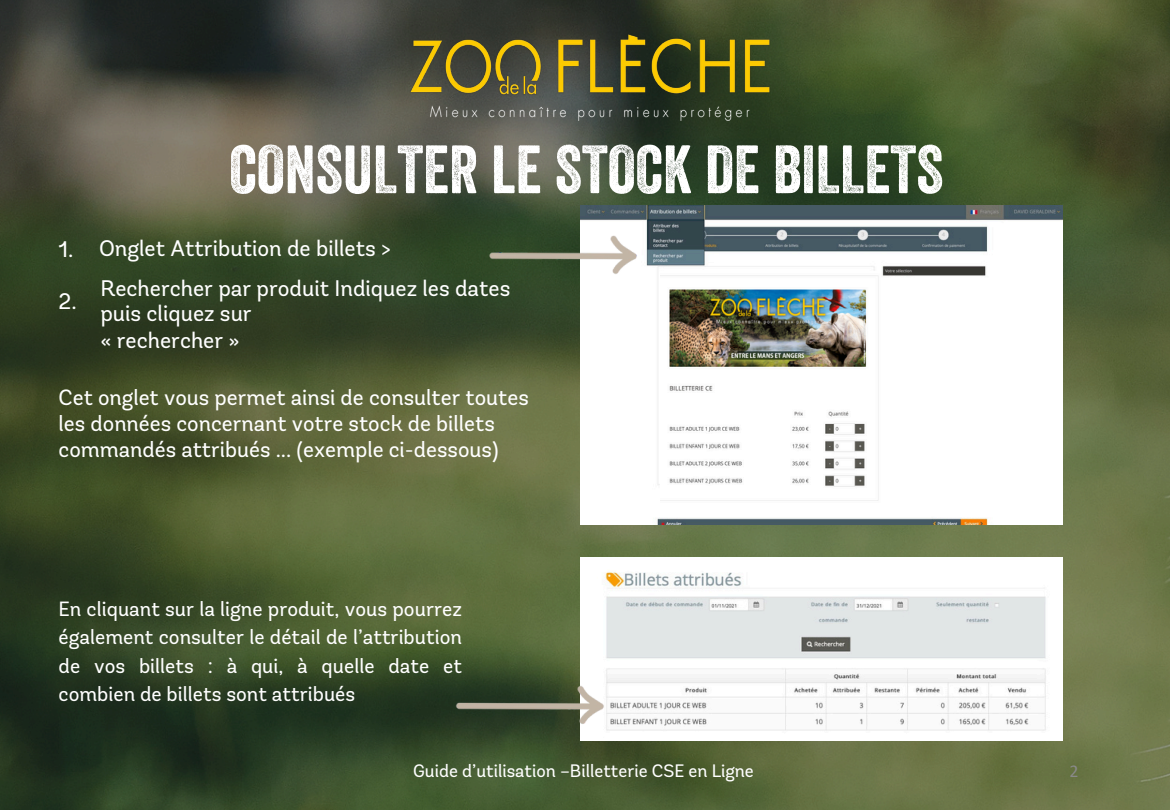
<style>
.page{position:relative;width:1170px;height:810px;background:#fff}
.page>*{position:absolute;margin:0;border:0;box-sizing:border-box;transform-origin:0 0}
.t1{font:66px "Veneer";color:#fff}
.t2{font:22.5px/24.8px "Andes";color:#fff}
.t3{font:22.05px/25.8px "Andes";color:#fff}
.t4{font:20.55px/28.2px "Andes";color:#fff;text-align:justify}
.t5{font:18px "Andes";color:#fff}
.t6{font:18px "Calibri";color:#898989}
</style>
<div class="page">
<img style="left:0;top:0;width:1170px;height:810px">
<img style="left:409px;top:33px;width:361px;height:87px">
<img style="left:581px;top:205px;width:481px;height:320px">
<img style="left:581px;top:558px;width:481px;height:182px">
<img style="left:488px;top:199px;width:152px;height:105px">
<img style="left:456px;top:649px;width:152px;height:105px">
<img style="left:661px;top:271px;width:219px;height:232px">
<h2 class="t2" style="left:59px;top:239px;width:17px">1.</h2>
<h2 class="t2" style="left:59px;top:291px;width:20px">2.</h2>
<h2 class="t1" style="left:229px;top:145px;width:715px">CONSULTER le STOCK DE BILLETS</h2>
<h2 class="t2" style="left:99px;top:238px;width:293px">Onglet Attribution de billets &gt;</h2>
<p class="t2" style="left:100px;top:278px;width:412px">Rechercher par produit Indiquez les dates puis cliquez sur</p>
<p class="t2" style="left:100px;top:330px;width:141px">« rechercher »</p>
<h2 class="t3" style="left:59px;top:387px;width:472px">Cet onglet vous permet ainsi de consulter toutes les données concernant votre stock de billets commandés attribués ... (exemple ci-dessous)</h2>
<p class="t4" style="left:59px;top:597px;width:405px">En cliquant sur la ligne produit, vous pourrez également consulter le détail de l’attribution de vos billets : à qui, à quelle date et combien de billets sont attribués</p>
<p class="t5" style="left:413px;top:763px;width:342px">Guide d’utilisation –Billetterie CSE en Ligne</p>
<h2 class="t6" style="left:1069px;top:763px;width:11px">2</h2>
</div>
